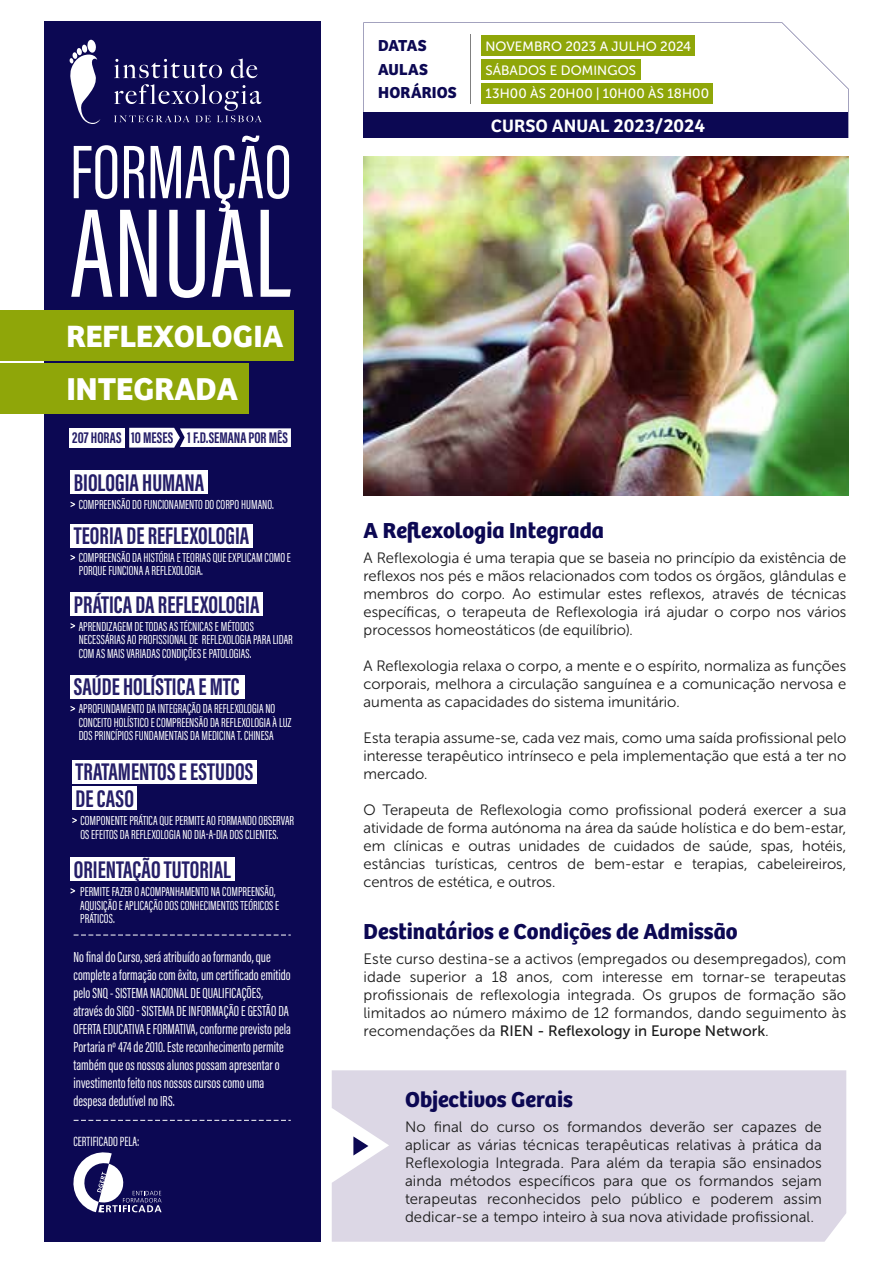
<style>
.page{position:relative;width:893px;height:1263px;background:#fff}
.page>*{position:absolute;margin:0;border:0;box-sizing:border-box;transform-origin:0 0}
.t1{font:130.2px "Acumin Pro Extra Cond";letter-spacing:-.005em;color:#fff}
.t2{font:78.3px "Acumin Pro Extra Cond";letter-spacing:.005em;color:#fff}
.t3{font:700 32.85px "Bree";color:#fff}
.t4{font:700 31.95px "Bree";color:#fff}
.t5{font:700 24.9px/53.7px "Acumin Pro Extra Cond";color:#251e68}
.t6{font:700 22.5px "Bree";color:#0c0853}
.t7{font:600 18.6px "Bree";color:#fff}
.t8{font:700 16.5px "Bree";letter-spacing:.005em;color:#0c0853}
.t9{font:700 15.9px "Acumin Pro Extra Cond";color:#251e68}
.t10{font:15px/18px "Museo Sans Rounded 300";letter-spacing:.005em;color:#1a1a1a;text-align:justify}
.t11{font:15px/18px "Museo Sans 300";letter-spacing:.005em;color:#1a1a1a;text-align:justify}
.t12{font:15px/18px "Acumin Pro Extra Cond";color:#fff}
.t13{font:15px "Museo Sans 500";color:#1a1a1a}
.t14{font:13.8px "Acumin Pro Extra Cond";color:#fff}
.t15{font:13.5px/13.5px "Acumin Pro Extra Cond";color:#fff}
.t16{font:13.5px/23.2px "Museo Sans Rounded 500";letter-spacing:.01em;color:#fff}
.s1{font-size:19.5px}
.s2{font-family:"Museo Sans 300"}
</style>
<div class="page">
<div style="left:44px;top:21px;width:276px;height:1221px;background:#0c0853"></div>
<svg style="left:73px;top:1152px;width:89px;height:60px"></svg>
<svg style="left:74px;top:935px;width:217px;height:1px"></svg>
<svg style="left:74px;top:1120px;width:217px;height:1px"></svg>
<svg style="left:114px;top:59px;width:108px;height:19px"></svg>
<svg style="left:114px;top:84px;width:148px;height:38px"></svg>
<svg style="left:69px;top:40px;width:31px;height:84px"></svg>
<svg style="left:231px;top:59px;width:26px;height:19px"></svg>
<div style="left:70px;top:470px;width:138px;height:24px;background:#fff"></div>
<div style="left:70px;top:524px;width:183px;height:24px;background:#fff"></div>
<div style="left:332px;top:1070px;width:514px;height:172px;background:#dcd7e5"></div>
<svg style="left:353px;top:1136px;width:15px;height:19px"></svg>
<svg style="left:364px;top:22px;width:485px;height:116px"></svg>
<div style="left:364px;top:113px;width:484px;height:25px;background:#0c0853"></div>
<hr style="left:470px;top:34px;width:1px;height:69px;background:#808080">
<img style="left:364px;top:157px;width:485px;height:338px">
<div style="left:481px;top:59px;width:160px;height:21px;background:#8fa609"></div>
<div style="left:481px;top:36px;width:214px;height:20px;background:#8fa609"></div>
<div style="left:481px;top:83px;width:231px;height:21px;background:#8fa609"></div>
<svg style="left:129px;top:428px;width:162px;height:20px;background:#eae9f0"></svg>
<div style="left:70px;top:428px;width:55px;height:20px;background:#fff"></div>
<div style="left:0;top:310px;width:294px;height:51px;background:#8fa609"></div>
<div style="left:0;top:364px;width:248px;height:50px;background:#8fa609"></div>
<svg style="left:70px;top:555px;width:5px;height:5px"></svg>
<svg style="left:70px;top:502px;width:5px;height:5px"></svg>
<div style="left:70px;top:592px;width:193px;height:24px;background:#fff"></div>
<svg style="left:70px;top:623px;width:5px;height:5px"></svg>
<div style="left:70px;top:675px;width:174px;height:24px;background:#fff"></div>
<svg style="left:70px;top:706px;width:5px;height:5px"></svg>
<div style="left:70px;top:857px;width:165px;height:24px;background:#fff"></div>
<svg style="left:70px;top:888px;width:5px;height:5px"></svg>
<div style="left:72px;top:760px;width:185px;height:23px;background:#fff"></div>
<div style="left:72px;top:786px;width:65px;height:24px;background:#fff"></div>
<svg style="left:72px;top:818px;width:5px;height:5px"></svg>
<h2 class="t2" style="left:70px;top:125px;width:224px">FORMAÇÃO</h2>
<h1 class="t1" style="left:70px;top:175px;width:222px">ANUAL</h1>
<h3 class="t4" style="left:66px;top:317px;width:218px">REFLEXOLOGIA</h3>
<h3 class="t3" style="left:66px;top:369px;width:173px">INTEGRADA</h3>
<p class="t9" style="left:72px;top:428px;width:217px">207 HORAS 1O MESES 1 F.D.SEMANA POR MÊS</p>
<h3 class="t5" style="left:74px;top:455px;width:177px">BIOLOGIA HUMANA<br>TEORIA DE REFLEXOLOGIA</h3>
<p class="t15" style="left:79px;top:497px;width:197px">COMPREENSÃO DO FUNCIONAMENTO DO CORPO HUMANO.</p>
<p class="t15" style="left:79px;top:551px;width:214px">COMPREENSÃO DA HISTÓRIA E TEORIAS QUE EXPLICAM COMO E<br>PORQUE FUNCIONA A REFLEXOLOGIA.</p>
<h3 class="t5" style="left:74px;top:577px;width:187px">PRÁTICA DA REFLEXOLOGIA</h3>
<p class="t15" style="left:79px;top:619px;width:216px">APRENDIZAGEM DE TODAS AS TÉCNICAS E MÉTODOS<br>NECESSÁRIAS AO PROFISSIONAL DE REFLEXOLOGIA PARA LIDAR<br>COM AS MAIS VARIADAS CONDIÇÕES E PATOLOGIAS.</p>
<h3 class="t5" style="left:74px;top:660px;width:167px">SAÚDE HOLÍSTICA E MTC</h3>
<p class="t15" style="left:79px;top:702px;width:214px">APROFUNDAMENTO DA INTEGRAÇÃO DA REFLEXOLOGIA NO<br>CONCEITO HOLÍSTICO E COMPREENSÃO DA REFLEXOLOGIA À LUZ<br>DOS PRINCÍPIOS FUNDAMENTAIS DA MEDICINA T. CHINESA</p>
<h3 class="t5" style="left:76px;top:758px;width:179px;line-height:27.2px">TRATAMENTOS E ESTUDOS<br>DE CASO</h3>
<p class="t15" style="left:80px;top:814px;width:215px">COMPONENTE PRÁTICA QUE PERMITE AO FORMANDO OBSERVAR<br>OS EFEITOS DA REFLEXOLOGIA NO DIA-A-DIA DOS CLIENTES.</p>
<h3 class="t5" style="left:74px;top:842px;width:158px">ORIENTAÇÃO TUTORIAL</h3>
<p class="t15" style="left:80px;top:885px;width:200px">PERMITE FAZER O ACOMPANHAMENTO NA COMPREENSÃO,<br>AQUISIÇÃO E APLICAÇÃO DOS CONHECIMENTOS TEÓRICOS E<br>PRÁTICOS.</p>
<p class="t12" style="left:73px;top:948px;width:219px">No final do Curso, será atribuído ao formando, que complete a formação com êxito, um certificado emitido pelo SNQ - SISTEMA NACIONAL DE QUALIFICAÇÕES, através do SIGO - SISTEMA DE INFORMAÇÃO E GESTÃO DA OFERTA EDUCATIVA E FORMATIVA, conforme previsto pela Portaria nº 474 de 2010. Este reconhecimento permite também que os nossos alunos possam apresentar o investimento feito nos nossos cursos como uma despesa dedutível no IRS.</p>
<p class="t14" style="left:73px;top:1133px;width:68px">CERTIFICADO PELA:</p>
<p class="t8" style="left:378px;top:36px;width:50px">DATAS</p>
<p class="t8" style="left:378px;top:83px;width:80px">HORÁRIOS</p>
<p class="t8" style="left:378px;top:60px;width:51px">AULAS</p>
<p class="t16" style="left:485px;top:35px;width:207px">NOVEMBRO 2023 A JULHO 2024</p>
<p class="t16" style="left:485px;top:59px;width:225px">SÁBADOS E DOMINGOS<br>13H00 ÀS 20H00 | 10H00 ÀS 18H00</p>
<p class="t7" style="left:491px;top:115px;width:216px">CURSO ANUAL <span class="s1">2023</span>/<span class="s1">2024</span></p>
<h3 class="t6" style="left:364px;top:517px;width:242px">A Reflexologia Integrada</h3>
<p class="t10" style="left:364px;top:549px;width:484px">A Reflexologia é uma terapia que se baseia no princípio da existência de reflexos nos pés e mãos relacionados com todos os órgãos, glândulas e membros do corpo. Ao estimular estes reflexos, através de técnicas específicas, o terapeuta de Reflexologia irá ajudar o corpo nos vários processos homeostáticos (de equilíbrio).</p>
<p class="t10" style="left:364px;top:657px;width:484px">A Reflexologia relaxa o corpo, a mente e o espírito, normaliza as funções corporais, melhora a circulação sanguínea e a comunicação nervosa e aumenta as capacidades do sistema imunitário.</p>
<p class="t10" style="left:364px;top:729px;width:484px">Esta terapia assume-se, cada vez mais, como uma saída profissional pelo interesse terapêutico intrínseco e pela implementação que está a ter no mercado.</p>
<p class="t10" style="left:364px;top:801px;width:484px">O Terapeuta de Reflexologia como profissional poderá exercer a sua atividade de forma autónoma na área da saúde holística e do bem-estar, em clínicas e outras unidades de cuidados de saúde, spas, hotéis, estâncias turísticas, centros de bem-estar e terapias, cabeleireiros, centros de estética, e outros.</p>
<h3 class="t6" style="left:364px;top:918px;width:375px">Destinatários e Condições de Admissão</h3>
<p class="t11" style="left:364px;top:950px;width:484px">Este curso destina-se a activos (empregados ou desempregados), com idade superior a 18 anos, com interesse em tornar-se terapeutas profissionais de reflexologia integrada. Os grupos de formação são limitados ao número máximo de 12 formandos, dando seguimento às</p>
<p class="t13" style="left:364px;top:1023px;width:407px"><span class="s2">recomendações da</span> RIEN - Reflexology in Europe Network<span class="s2">.</span></p>
<h3 class="t6" style="left:405px;top:1086px;width:169px">Objectivos Gerais</h3>
<p class="t11" style="left:405px;top:1118px;width:418px">No final do curso os formandos deverão ser capazes de aplicar as várias técnicas terapêuticas relativas à prática da Reflexologia Integrada. Para além da terapia são ensinados ainda métodos específicos para que os formandos sejam terapeutas reconhecidos pelo público e poderem assim dedicar-se a tempo inteiro à sua nova atividade profissional.</p>
</div>
